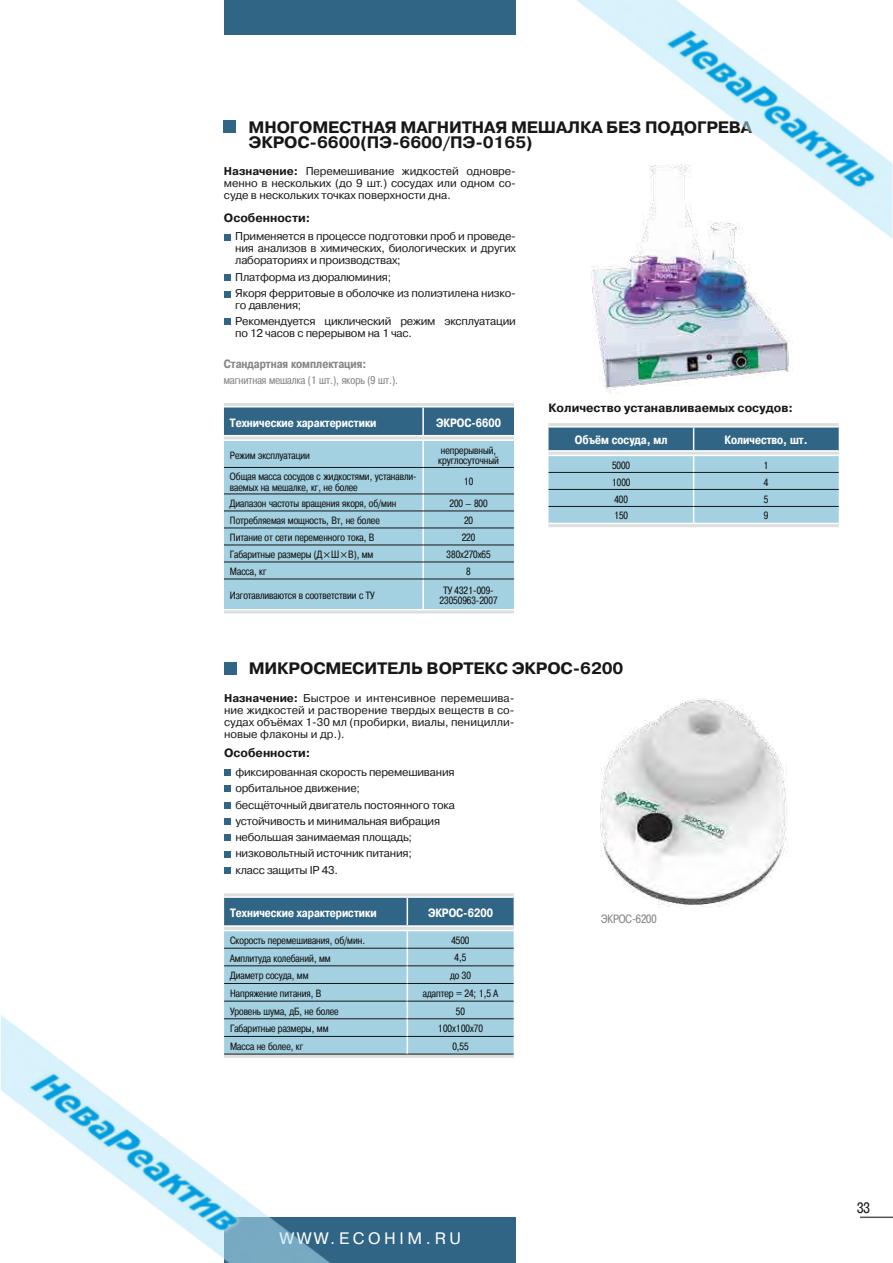
<style>
.page{position:relative;width:893px;height:1263px;background:#fff}
.page>*{position:absolute;margin:0;border:0;box-sizing:border-box;transform-origin:0 0}
.t1{font:700 16.5px "Pragmatica C";letter-spacing:-.01em;color:#181716}
.t2{font:16.5px "Pragmatica C";letter-spacing:.22em;color:#fff}
.t3{font:15px "Pragmatica Cond C";color:#181716}
.t4{font:700 12px "Pragmatica Cond C";color:#fff}
.t5{font:700 12px "Pragmatica C";color:#181716}
.t6{font:700 12px "Pragmatica Cond C";color:#868786}
.t7{font:12px "Pragmatica Cond C";color:#868786}
.t8{font:11.25px/16.2px "Pragmatica C";letter-spacing:-.02em;color:#181716;text-align:justify}
.t9{font:11.25px "Pragmatica Cond C";color:#868786}
.t10{font:10.5px/10.5px "Pragmatica Cond C";color:#181716}
.s1{font-weight:700}
</style>
<div class="page">
<img style="left:0;top:0;width:893px;height:1263px">
<svg style="left:324px;top:552px;width:6px;height:6px"></svg>
<svg style="left:341px;top:552px;width:6px;height:6px"></svg>
<h1 class="t1" style="left:249px;top:118px;width:115px">МНОГОМЕСТНА</h1>
<h1 class="t1" style="left:385px;top:118px;width:65px">Я МАГНИТНА</h1>
<h1 class="t1" style="left:495px;top:118px;width:74px">Я МЕШАЛКА</h1>
<h1 class="t1" style="left:606px;top:118px;width:148px">БЕЗ ПОДОГРЕ ВА</h1>
<h1 class="t1" style="left:249px;top:133px;width:26px">ЭКРО</h1>
<h1 class="t1" style="left:297px;top:133px;width:237px">С-6600(ПЭ-6600/ПЭ-0165)</h1>
<p class="t8" style="left:224px;top:165px;width:293px;line-height:12px"><span class="s1">Назначение:</span> Перемешивание жидкостей одновре&shy;менно в нескольких (до 9 шт.) сосудах или одном со&shy;суде в нескольких точках поверхности дна.</p>
<p class="t8" style="left:235px;top:231px;width:282px;line-height:12px">Применяется в процессе подготовки проб и проведе&shy;ния анализов в химических, биологических и других лабораториях и производствах;</p>
<p class="t8" style="left:235px;top:269px;width:282px">Платформа из дюралюминия;<br>Якоря ферритовые в оболочке из полиэтилена низко-</p>
<p class="t8" style="left:235px;top:297px;width:282px">го давления;<br>Рекомендуется циклический режим эксплуатации</p>
<p class="t8" style="left:235px;top:325px;width:178px">по 12 часов с перерывом на 1 час.</p>
<p class="t5" style="left:224px;top:211px;width:88px">Особенности:</p>
<p class="t6" style="left:224px;top:357px;width:144px">Стандартная комплектация:</p>
<p class="t9" style="left:224px;top:374px;width:176px">магнитная мешалка (1 шт.), якорь (9 шт.).</p>
<p class="t4" style="left:230px;top:416px;width:148px">Технические характеристики</p>
<p class="t4" style="left:436px;top:416px;width:66px">ЭКРОС-6600</p>
<p class="t10" style="left:230px;top:450px;width:82px">Режим эксплуатации</p>
<p class="t10" style="left:438px;top:445px;width:62px">непрерывный, круглосуточный</p>
<p class="t10" style="left:230px;top:471px;width:188px">Общая масса сосудов с жидкостями, устанавли&shy;ваемых на мешалке, кг, не более</p>
<p class="t10" style="left:464px;top:477px;width:11px">10</p>
<p class="t10" style="left:230px;top:498px;width:168px">Диапазон частоты вpащения якоpя, об/мин</p>
<p class="t10" style="left:449px;top:498px;width:40px">200 – 800</p>
<p class="t10" style="left:230px;top:515px;width:151px">Потpебляемая мощность, Вт, не более</p>
<p class="t10" style="left:464px;top:515px;width:11px">20</p>
<p class="t10" style="left:230px;top:532px;width:146px">Питание от сети переменного тока, В</p>
<p class="t10" style="left:462px;top:532px;width:15px">220</p>
<p class="t10" style="left:230px;top:549px;width:145px">Габаритные размеры (Д Ш В), мм</p>
<p class="t10" style="left:447px;top:549px;width:45px">380х270х65</p>
<p class="t10" style="left:230px;top:566px;width:38px">Масса, кг</p>
<p class="t10" style="left:466px;top:566px;width:6px">8</p>
<p class="t10" style="left:230px;top:590px;width:146px">Изготавливаются в соответствии с ТУ</p>
<p class="t10" style="left:440px;top:585px;width:59px;text-align:center">ТУ 4321-009-<br>23050963-2007</p>
<p class="t5" style="left:548px;top:401px;width:246px">Количество устанавливаемых сосудов:</p>
<p class="t4" style="left:575px;top:433px;width:94px">Объём сосуда, мл</p>
<p class="t4" style="left:725px;top:433px;width:85px">Количество, шт.</p>
<p class="t10" style="left:612px;top:460px;width:20px">5000</p>
<p class="t10" style="left:764px;top:460px;width:7px">1</p>
<p class="t10" style="left:612px;top:477px;width:20px">1000</p>
<p class="t10" style="left:764px;top:477px;width:6px">4</p>
<p class="t10" style="left:614px;top:494px;width:15px">400</p>
<p class="t10" style="left:764px;top:494px;width:6px">5</p>
<p class="t10" style="left:614px;top:511px;width:16px">150</p>
<p class="t10" style="left:764px;top:511px;width:6px">9</p>
<h1 class="t1" style="left:249px;top:659px;width:29px">МИКРО</h1>
<h1 class="t1" style="left:313px;top:659px;width:64px">СМЕСИТЕЛЬ</h1>
<h1 class="t1" style="left:427px;top:659px;width:25px">ВОРТЕК</h1>
<h1 class="t1" style="left:496px;top:659px;width:42px">С ЭКРО</h1>
<h1 class="t1" style="left:561px;top:659px;width:64px">С-6200</h1>
<p class="t8" style="left:224px;top:692px;width:292px;line-height:12px"><span class="s1">Назначение:</span> Быстрое и интенсивное перемешива&shy;ние жидкостей и растворение твердых веществ в со&shy;судах объёмах 1-30 мл (пробирки, виалы, пеницилли&shy;новые флаконы и др.).</p>
<p class="t8" style="left:235px;top:764px;width:221px;text-align:left">фиксированная скорость перемешивания орбитальное движение;<br>бесщёточный двигатель постоянного тока устойчивость и минимальная вибрация небольшая занимаемая площадь; низковольтный источник питания;<br>класс защиты IP 43.</p>
<p class="t5" style="left:224px;top:746px;width:88px">Особенности:</p>
<p class="t4" style="left:230px;top:906px;width:148px">Технические характеристики</p>
<p class="t4" style="left:428px;top:906px;width:66px">ЭКРОС-6200</p>
<p class="t10" style="left:230px;top:935px;width:137px">Скорость перемешивания, об/мин.</p>
<p class="t10" style="left:451px;top:935px;width:20px">4500</p>
<p class="t10" style="left:230px;top:953px;width:102px">Амплитуда колебаний, мм</p>
<p class="t10" style="left:455px;top:952px;width:13px">4,5</p>
<p class="t10" style="left:230px;top:970px;width:80px">Диаметр сосуда, мм</p>
<p class="t10" style="left:450px;top:970px;width:22px">до 30</p>
<p class="t10" style="left:230px;top:988px;width:93px">Напряжение питания, В</p>
<p class="t10" style="left:423px;top:988px;width:77px">адаптер = 24; 1,5 А</p>
<p class="t10" style="left:230px;top:1006px;width:110px">Уровень шума, дБ, не более</p>
<p class="t10" style="left:456px;top:1006px;width:11px">50</p>
<p class="t10" style="left:230px;top:1023px;width:100px">Габаритные размеры, мм</p>
<p class="t10" style="left:438px;top:1023px;width:46px">100x100x70</p>
<p class="t10" style="left:230px;top:1041px;width:75px">Масса не более, кг</p>
<p class="t10" style="left:452px;top:1041px;width:18px">0,55</p>
<p class="t7" style="left:601px;top:912px;width:57px">ЭКРОС-6200</p>
<h1 class="t2" style="left:280px;top:1229px;width:182px">WWW.ECOHIM.RU</h1>
<h2 class="t3" style="left:857px;top:1199px;width:14px">33</h2>
</div>
